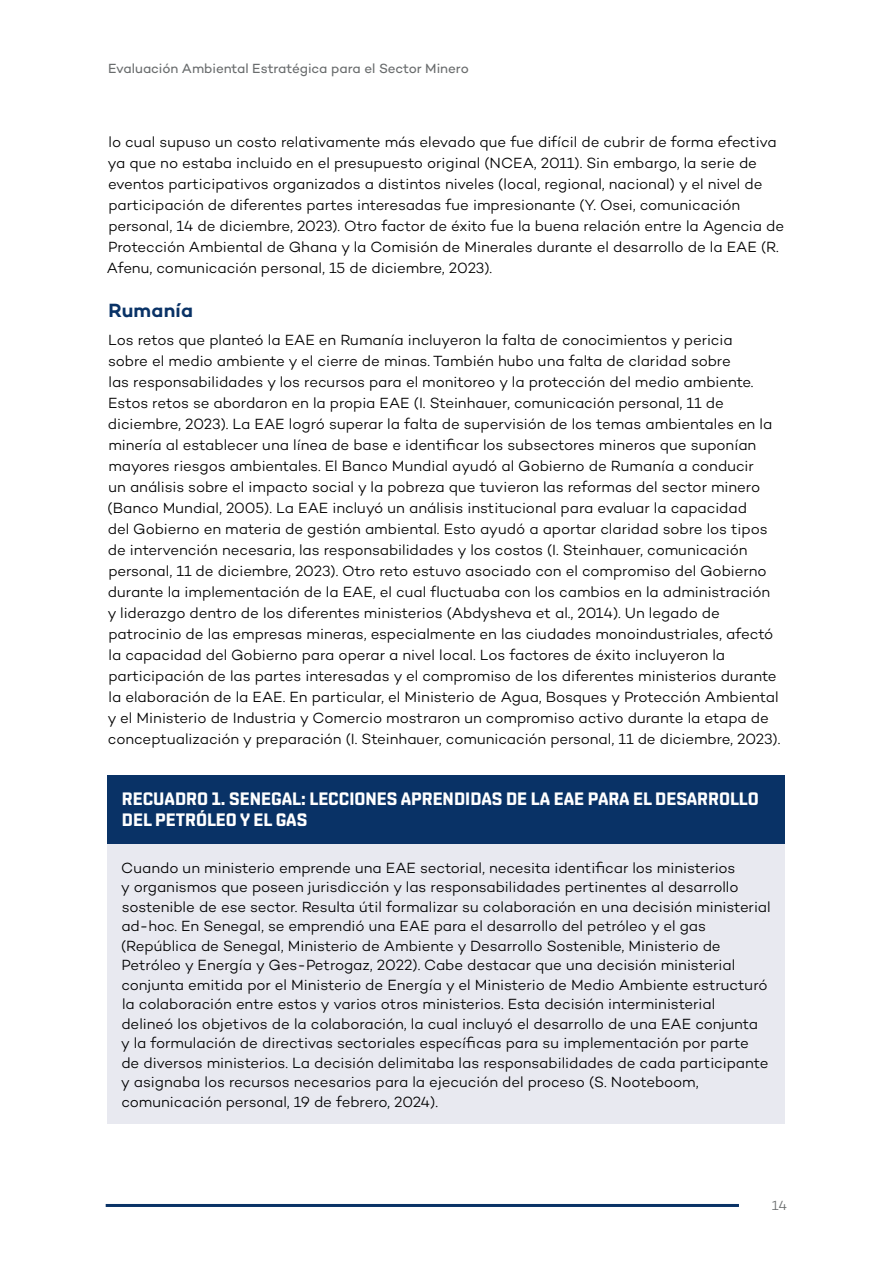
<style>
.page{position:relative;width:893px;height:1263px;background:#fff}
.page>*{position:absolute;margin:0;border:0;box-sizing:border-box;transform-origin:0 0}
.t1{font:600 19.5px "Campton";letter-spacing:.01em;color:#093266}
.Box_H1{font:700 18px/21px "Shentox";color:#fff}
.Box_Body_Text_last{font:300 15px/21px "Campton";letter-spacing:-.005em;color:#000}
.t2{font:13.5px "Campton";letter-spacing:-.005em;color:#696c6d}
.t3{font:300 13.5px "Campton";color:#696c6d}
</style>
<div class="page">
<hr style="left:106px;top:1204px;width:633px;height:3px;background:#093266">
<div style="left:108px;top:775px;width:677px;height:69px;background:#093266"></div>
<div style="left:108px;top:844px;width:677px;height:280px;background:#e8e9f0"></div>
<p class="t2" style="left:108px;top:60px;width:362px">Evaluación Ambiental Estratégica para el Sector Minero</p>
<p class="Box_Body_Text_last" style="left:107px;top:131px;width:679px">lo cual supuso un costo relativamente más elevado que fue difícil de cubrir de forma efectiva ya que no estaba incluido en el presupuesto original (NCEA, 2011). Sin embargo, la serie de eventos participativos organizados a distintos niveles (local, regional, nacional) y el nivel de participación de diferentes partes interesadas fue impresionante (Y. Osei, comunicación personal, 14 de diciembre, 2023). Otro factor de éxito fue la buena relación entre la Agencia de Protección Ambiental de Ghana y la Comisión de Minerales durante el desarrollo de la EAE (R.<br>Afenu, comunicación personal, 15 de diciembre, 2023).</p>
<h4 class="t1" style="left:108px;top:298px;width:86px">Rumanía</h4>
<p class="Box_Body_Text_last" style="left:108px;top:329px;width:674px">Los retos que planteó la EAE en Rumanía incluyeron la falta de conocimientos y pericia<br>sobre el medio ambiente y el cierre de minas. También hubo una falta de claridad sobre<br>las responsabilidades y los recursos para el monitoreo y la protección del medio ambiente.<br>Estos retos se abordaron en la propia EAE (I. Steinhauer, comunicación personal, 11 de diciembre, 2023). La EAE logró superar la falta de supervisión de los temas ambientales en la minería al establecer una línea de base e identificar los subsectores mineros que suponían mayores riesgos ambientales. El Banco Mundial ayudó al Gobierno de Rumanía a conducir<br>un análisis sobre el impacto social y la pobreza que tuvieron las reformas del sector minero (Banco Mundial, 2005). La EAE incluyó un análisis institucional para evaluar la capacidad<br>del Gobierno en materia de gestión ambiental. Esto ayudó a aportar claridad sobre los tipos de intervención necesaria, las responsabilidades y los costos (I. Steinhauer, comunicación personal, 11 de diciembre, 2023). Otro reto estuvo asociado con el compromiso del Gobierno durante la implementación de la EAE, el cual fluctuaba con los cambios en la administración y liderazgo dentro de los diferentes ministerios (Abdysheva et al., 2014). Un legado de patrocinio de las empresas mineras, especialmente en las ciudades monoindustriales, afectó la capacidad del Gobierno para operar a nivel local. Los factores de éxito incluyeron la participación de las partes interesadas y el compromiso de los diferentes ministerios durante la elaboración de la EAE. En particular, el Ministerio de Agua, Bosques y Protección Ambiental y el Ministerio de Industria y Comercio mostraron un compromiso activo durante la etapa de conceptualización y preparación (I. Steinhauer, comunicación personal, 11 de diciembre, 2023).</p>
<p class="Box_H1" style="left:122px;top:788px;width:638px">RECUADRO 1. SENEGAL: LECCIONES APRENDIDAS DE LA EAE PARA EL DESARROLLO<br>DEL PETRÓLEO Y EL GAS</p>
<p class="Box_Body_Text_last" style="left:121px;top:857px;width:651px;line-height:19.5px">Cuando un ministerio emprende una EAE sectorial, necesita identificar los ministerios<br>y organismos que poseen jurisdicción y las responsabilidades pertinentes al desarrollo sostenible de ese sector. Resulta útil formalizar su colaboración en una decisión ministerial ad-hoc. En Senegal, se emprendió una EAE para el desarrollo del petróleo y el gas (República de Senegal, Ministerio de Ambiente y Desarrollo Sostenible, Ministerio de Petróleo y Energía y Ges-Petrogaz, 2022). Cabe destacar que una decisión ministerial conjunta emitida por el Ministerio de Energía y el Ministerio de Medio Ambiente estructuró la colaboración entre estos y varios otros ministerios. Esta decisión interministerial<br>delineó los objetivos de la colaboración, la cual incluyó el desarrollo de una EAE conjunta<br>y la formulación de directivas sectoriales específicas para su implementación por parte<br>de diversos ministerios. La decisión delimitaba las responsabilidades de cada participante y asignaba los recursos necesarios para la ejecución del proceso (S. Nooteboom, comunicación personal, 19 de febrero, 2024).</p>
<p class="t3" style="left:772px;top:1197px;width:17px">14</p>
</div>
